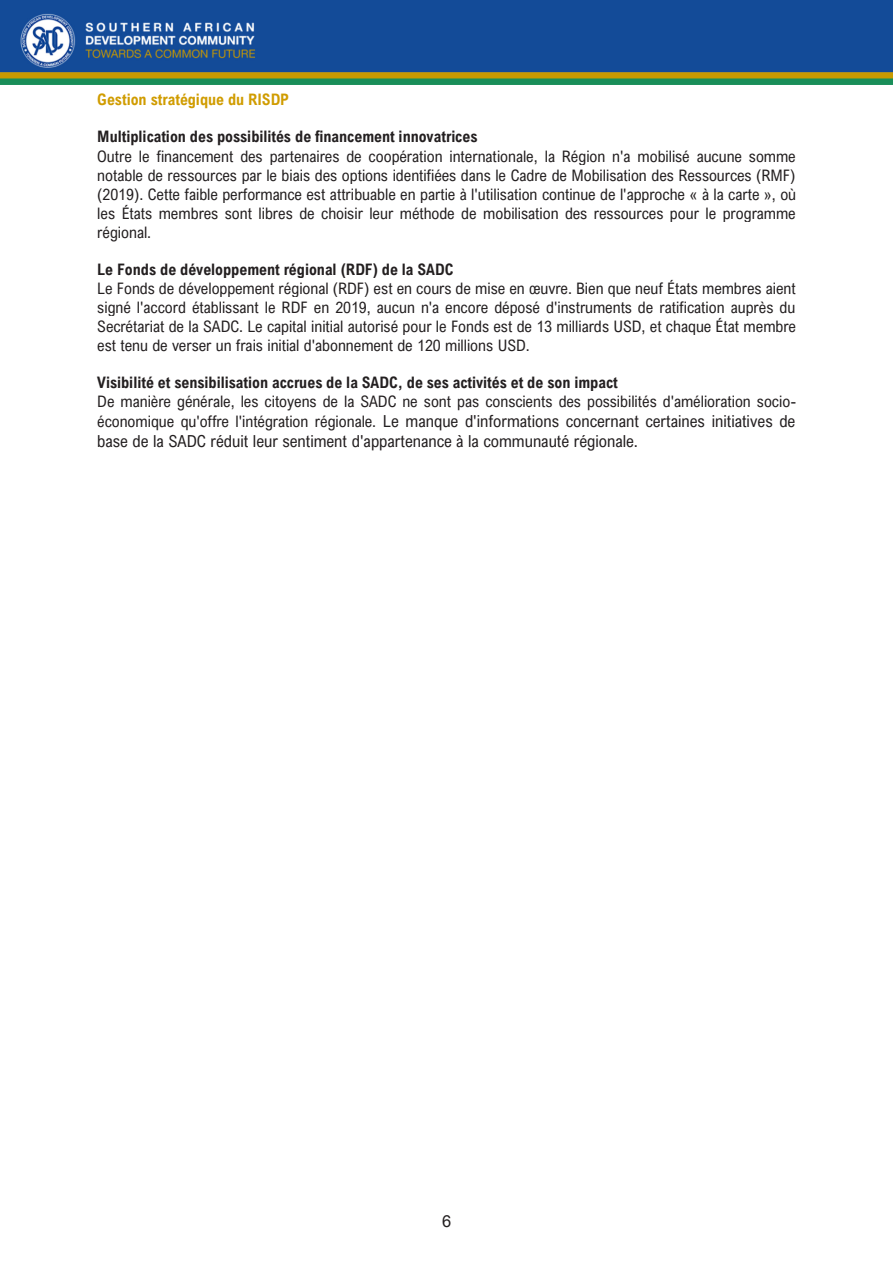
<style>
.page{position:relative;width:893px;height:1263px;background:#fff}
.page>*{position:absolute;margin:0;border:0;box-sizing:border-box;transform-origin:0 0}
.t1{font:16.5px/20px "Arial Nova Cond";color:#231f20}
.t2{font:16.5px "Arial";color:#231f20}
.t3{font:15.9px/19px "Arial Nova Cond";color:#231f20}
.t4{font:700 15.9px "Arial Nova Cond";color:#d09c00}
.s1{font-weight:700}
.s2{font-size:15.9px}
</style>
<div class="page">
<img style="left:0;top:0;width:893px;height:85px">
<p class="t4" style="left:97px;top:90px;width:193px">Gestion stratégique du RISDP</p>
<p class="t3" style="left:97px;top:127px;width:700px"><span class="s1">Multiplication des possibilités de financement innovatrices<br></span>Outre le financement des partenaires de coopération internationale, la Région n'a mobilisé aucune somme notable de ressources par le biais des options identifiées dans le Cadre de Mobilisation des Ressources (RMF) (2019). Cette faible performance est attribuable en partie à l'utilisation continue de l'approche « à la carte », où les États membres sont libres de choisir leur méthode de mobilisation des ressources pour le programme régional.</p>
<p class="t3" style="left:97px;top:259px;width:700px"><span class="s1">Le Fonds de développement régional (RDF) de la SADC<br></span>Le Fonds de développement régional (RDF) est en cours de mise en œuvre. Bien que neuf États membres aient signé l'accord établissant le RDF en 2019, aucun n'a encore déposé d'instruments de ratification auprès du Secrétariat de la SADC. Le capital initial autorisé pour le Fonds est de 13 milliards USD, et chaque État membre est tenu de verser un frais initial d'abonnement de 120 millions USD.</p>
<p class="t3" style="left:97px;top:373px;width:700px"><span class="s1">Visibilité et sensibilisation accrues de la SADC, de ses activités et de son impact<br></span>De manière générale, les citoyens de la SADC ne sont pas conscients des possibilités d'amélioration socio-</p>
<p class="t1" style="left:97px;top:411px;width:700px"><span class="s2">économique qu'offre l'intégration régionale.</span> Le manque d'informations concernant certaines initiatives de base de la SADC réduit leur sentiment d'appartenance à la communauté régionale.</p>
<p class="t2" style="left:442px;top:1210px;width:11px">6</p>
</div>
